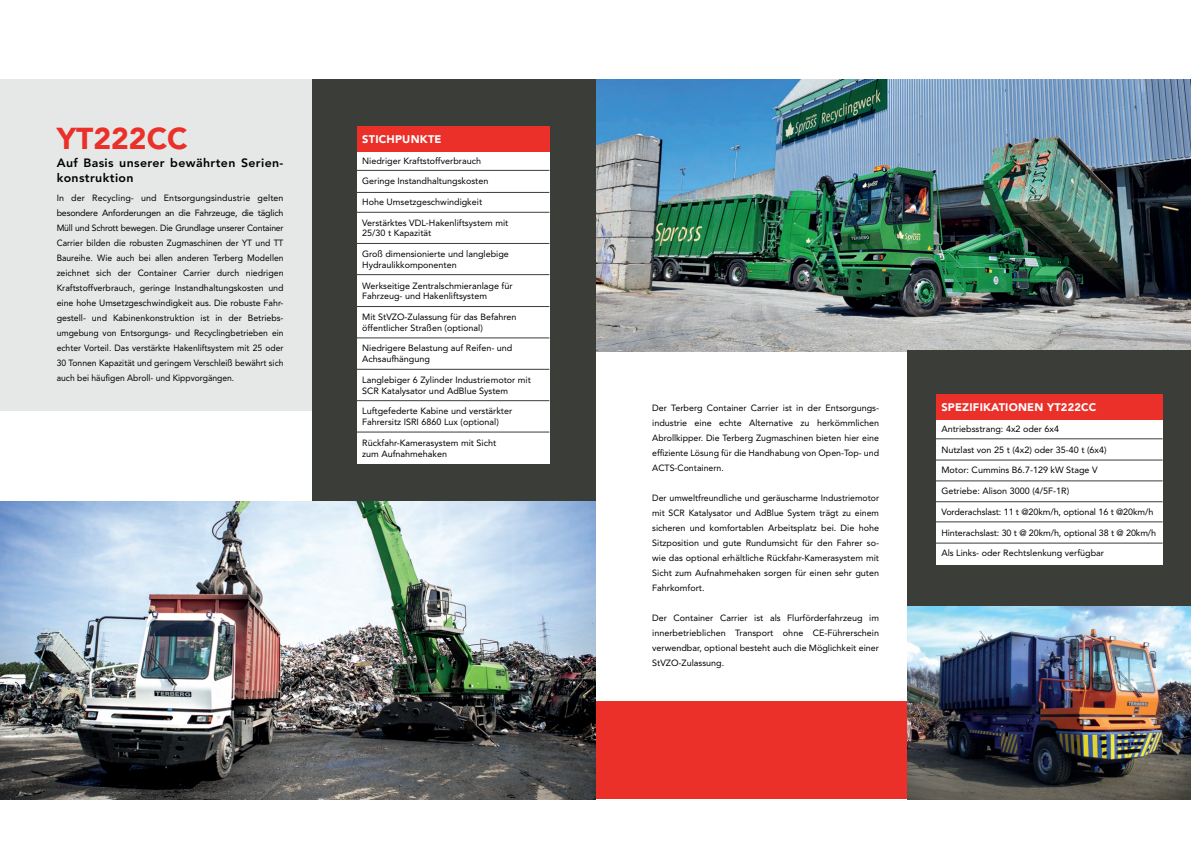
<style>
.page{position:relative;width:1191px;height:842px;background:#fff}
.page>*{position:absolute;margin:0;border:0;box-sizing:border-box;transform-origin:0 0}
.Titel_11pt_rood{font:900 30px "Avenir LT Pro";color:#eb3029}
.Platte_tekst{font:800 12px/15px "Avenir LT Pro";letter-spacing:.03em;color:#000}
.Titel_11pt_rood-2{font:900 11px "Avenir LT Pro";letter-spacing:.02em;color:#fff}
.Platte_tekst-2{font:9px/15px "Avenir LT Pro";color:#000}
.Titel_11pt_rood-3{font:9px "Avenir LT Pro";color:#000}
</style>
<div class="page">
<div style="left:581px;top:701px;width:354px;height:98px;background:#eb3029"></div>
<img style="left:595px;top:79px;width:596px;height:272px">
<img style="left:0;top:501px;width:595px;height:298px">
<div style="left:0;top:79px;width:595px;height:332px;background:#e5e8e7"></div>
<img style="left:907px;top:606px;width:284px;height:193px">
<div style="left:312px;top:79px;width:283px;height:422px;background:#3b3e38"></div>
<div style="left:907px;top:351px;width:284px;height:255px;background:#3b3e38"></div>
<div style="left:935px;top:395px;width:227px;height:169px;background:#fff"></div>
<hr style="left:935px;top:439px;width:227px;height:1px;background:#3b3e38">
<div style="left:935px;top:395px;width:227px;height:25px;background:#eb3029"></div>
<hr style="left:935px;top:460px;width:227px;height:1px;background:#3b3e38">
<hr style="left:935px;top:481px;width:227px;height:1px;background:#3b3e38">
<hr style="left:935px;top:501px;width:227px;height:1px;background:#3b3e38">
<hr style="left:935px;top:522px;width:227px;height:1px;background:#3b3e38">
<hr style="left:935px;top:543px;width:227px;height:1px;background:#3b3e38">
<div style="left:356px;top:126px;width:193px;height:338px;background:#fff"></div>
<hr style="left:356px;top:170px;width:193px;height:1px;background:#3b3e38">
<hr style="left:356px;top:192px;width:193px;height:1px;background:#3b3e38">
<div style="left:356px;top:126px;width:193px;height:26px;background:#eb3029"></div>
<hr style="left:356px;top:212px;width:193px;height:1px;background:#3b3e38">
<hr style="left:356px;top:243px;width:193px;height:1px;background:#3b3e38">
<hr style="left:356px;top:274px;width:193px;height:1px;background:#3b3e38">
<hr style="left:356px;top:306px;width:193px;height:1px;background:#3b3e38">
<hr style="left:356px;top:338px;width:193px;height:1px;background:#3b3e38">
<hr style="left:356px;top:369px;width:193px;height:1px;background:#3b3e38">
<hr style="left:356px;top:400px;width:193px;height:1px;background:#3b3e38">
<hr style="left:356px;top:432px;width:193px;height:1px;background:#3b3e38">
<p class="Titel_11pt_rood" style="left:57px;top:120px;width:133px">YT222CC</p>
<p class="Platte_tekst" style="left:57px;top:156px;width:228px">Auf Basis unserer bewährten Serien&shy;konstruktion</p>
<p class="Platte_tekst-2" style="left:57px;top:190px;width:228px;text-align:justify">In der Recycling- und Entsorgungsindustrie gelten besondere Anforderungen an die Fahrzeuge, die täglich Müll und Schrott bewegen. Die Grundlage unserer Container Carrier bilden die robusten Zugmaschinen der YT und TT Baureihe. Wie auch bei allen anderen Terberg Modellen zeichnet sich der Container Carrier durch niedrigen Kraftstoffverbrauch, geringe Instandhaltungskosten und eine hohe Umsetzgeschwindigkeit aus. Die robuste Fahr&shy;gestell- und Kabinenkonstruktion ist in der Betriebs&shy;umgebung von Entsorgungs- und Recyclingbetrieben ein echter Vorteil. Das verstärkte Hakenliftsystem mit 25 oder 30 Tonnen Kapazität und geringem Verschleiß bewährt sich auch bei häufigen Abroll- und Kippvorgängen.</p>
<p class="Titel_11pt_rood-2" style="left:362px;top:132px;width:81px">STICHPUNKTE</p>
<p class="Titel_11pt_rood-3" style="left:362px;top:176px;width:128px">Geringe Instandhaltungskosten</p>
<p class="Titel_11pt_rood-3" style="left:362px;top:155px;width:120px">Niedriger Kraftstoffverbrauch</p>
<p class="Platte_tekst-2" style="left:362px;top:194px;width:121px">Hohe Umsetzgeschwindigkeit</p>
<p class="Platte_tekst-2" style="left:362px;top:217px;width:148px;line-height:10.8px">Verstärktes VDL-Hakenliftsystem mit<br>25/30 t Kapazität</p>
<p class="Platte_tekst-2" style="left:362px;top:248px;width:148px;line-height:10.8px">Groß dimensionierte und langlebige<br>Hydraulikkomponenten</p>
<p class="Platte_tekst-2" style="left:362px;top:280px;width:152px;line-height:10.8px">Werkseitige Zentralschmieranlage für<br>Fahrzeug- und Hakenliftsystem</p>
<p class="Platte_tekst-2" style="left:362px;top:311px;width:156px;line-height:10.8px">Mit StVZO-Zulassung für das Befahren öffentlicher Straßen (optional)</p>
<p class="Platte_tekst-2" style="left:362px;top:343px;width:152px;line-height:10.8px">Niedrigere Belastung auf Reifen- und<br>Achsaufhängung</p>
<p class="Platte_tekst-2" style="left:362px;top:374px;width:170px;line-height:10.8px">Langlebiger 6 Zylinder Industriemotor mit<br>SCR Katalysator und AdBlue System</p>
<p class="Platte_tekst-2" style="left:362px;top:406px;width:151px;line-height:10.8px">Luftgefederte Kabine und verstärkter<br>Fahrersitz ISRI 6860 Lux (optional)</p>
<p class="Platte_tekst-2" style="left:362px;top:437px;width:135px;line-height:10.8px">Rückfahr-Kamerasystem mit Sicht zum Aufnahmehaken</p>
<p class="Platte_tekst-2" style="left:652px;top:400px;width:228px;text-align:justify">Der Terberg Container Carrier ist in der Entsorgungs&shy;industrie eine echte Alternative zu herkömmlichen Abrollkipper. Die Terberg Zugmaschinen bieten hier eine effiziente Lösung für die Handhabung von Open-Top- und ACTS-Containern.</p>
<p class="Platte_tekst-2" style="left:652px;top:490px;width:228px;text-align:justify">Der umweltfreundliche und geräuscharme Industriemotor mit SCR Katalysator und AdBlue System trägt zu einem sicheren und komfortablen Arbeitsplatz bei. Die hohe Sitzposition und gute Rundumsicht für den Fahrer so&shy;wie das optional erhältliche Rückfahr-Kamerasystem mit Sicht zum Aufnahmehaken sorgen für einen sehr guten Fahrkomfort.</p>
<p class="Platte_tekst-2" style="left:652px;top:610px;width:228px;text-align:justify">Der Container Carrier ist als Flurförderfahrzeug im innerbetrieblichen Transport ohne CE-Führerschein verwendbar, optional besteht auch die Möglichkeit einer StVZO-Zulassung.</p>
<p class="Titel_11pt_rood-2" style="left:941px;top:401px;width:156px">SPEZIFIKATIONEN YT222CC</p>
<p class="Platte_tekst-2" style="left:941px;top:421px;width:119px">Antriebsstrang: 4x2 oder 6x4</p>
<p class="Platte_tekst-2" style="left:941px;top:442px;width:167px">Nutzlast von 25 t (4x2) oder 35-40 t (6x4)</p>
<p class="Platte_tekst-2" style="left:941px;top:463px;width:158px">Motor: Cummins B6.7-129 kW Stage V</p>
<p class="Platte_tekst-2" style="left:941px;top:483px;width:129px">Getriebe: Alison 3000 (4/5F-1R)</p>
<p class="Platte_tekst-2" style="left:941px;top:504px;width:213px">Vorderachslast: 11 t @20km/h, optional 16 t @20km/h</p>
<p class="Platte_tekst-2" style="left:941px;top:525px;width:216px">Hinterachslast: 30 t @ 20km/h, optional 38 t @ 20km/h</p>
<p class="Platte_tekst-2" style="left:941px;top:545px;width:164px">Als Links- oder Rechtslenkung verfügbar</p>
</div>
